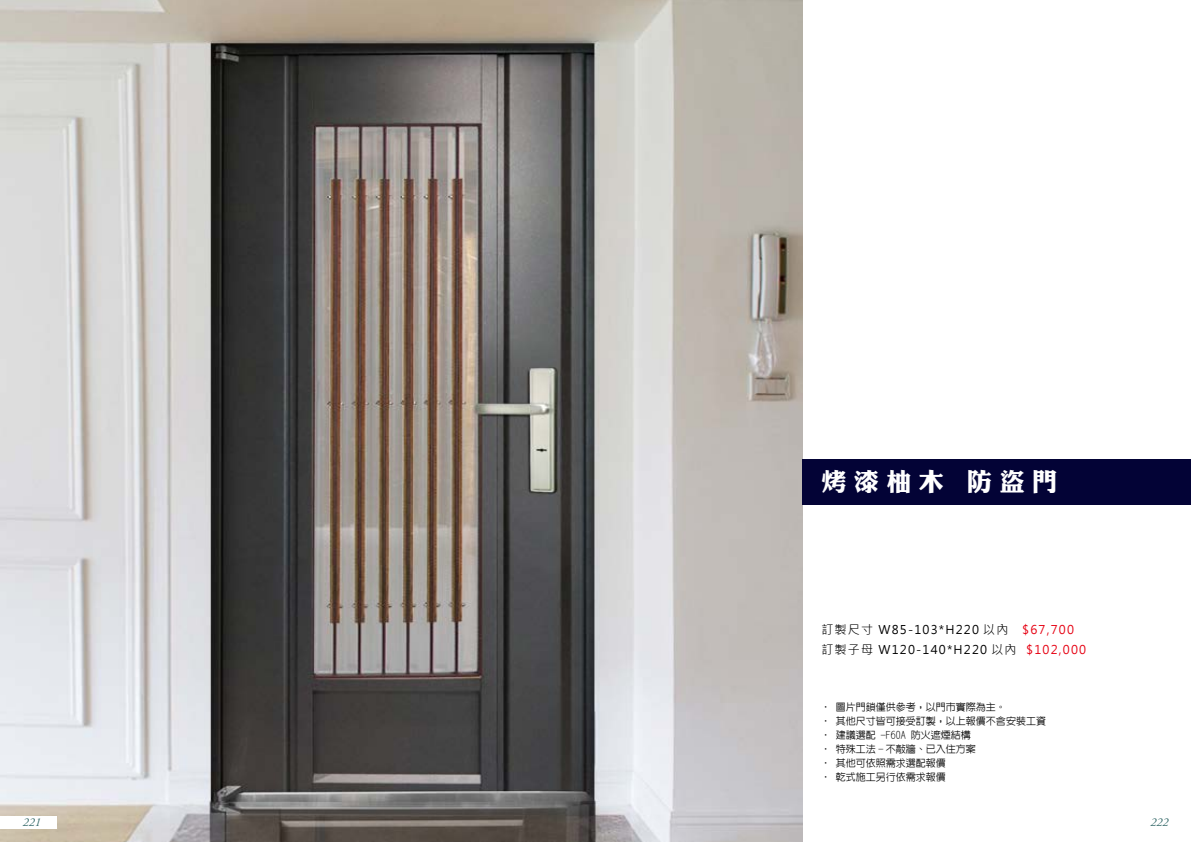
<style>
.page{position:relative;width:1191px;height:842px;background:#fff}
.page>*{position:absolute;margin:0;border:0;box-sizing:border-box;transform-origin:0 0}
.t1{font:25px "DF Li King Hei W8 WINP BF";letter-spacing:.3em;color:#fff}
.t2{font:12px/20px "Microsoft Jheng Hei";letter-spacing:.1em;color:#000}
.t3{font:italic 12px "Adobe Garamond Pro";color:#376b6b}
.t4{font:500 10px/14px "New Gothic";color:#000}
.s1{color:#e60012}
</style>
<div class="page">
<img style="left:0;top:0;width:802px;height:842px">
<div style="left:802px;top:459px;width:388px;height:46px;background:#030336"></div>
<div style="left:0;top:816px;width:57px;height:13px;background:#fff"></div>
<h1 class="t1" style="left:821px;top:468px;width:237px">烤漆柚木 防盜門</h1>
<p class="t2" style="left:821px;top:620px;width:266px">訂製尺寸 W85-103*H220 以內 <span class="s1">$67,700</span>訂製子母 W120-140*H220 以內 <span class="s1">$102,000</span></p>
<p class="t4" style="left:821px;top:700px;width:227px">‧ 圖片門鎖僅供參考，以門市實際為主。<br>‧ 其他尺寸皆可接受訂製，以上報價不含安裝工資‧ 建議選配 -F60A 防火遮煙結構<br>‧ 特殊工法 - 不敲牆、已入住方案<br>‧ 其他可依照需求選配報價<br>‧ 乾式施工另行依需求報價</p>
<p class="t3" style="left:23px;top:815px;width:20px">221</p>
<p class="t3" style="left:1150px;top:815px;width:19px">222</p>
</div>
